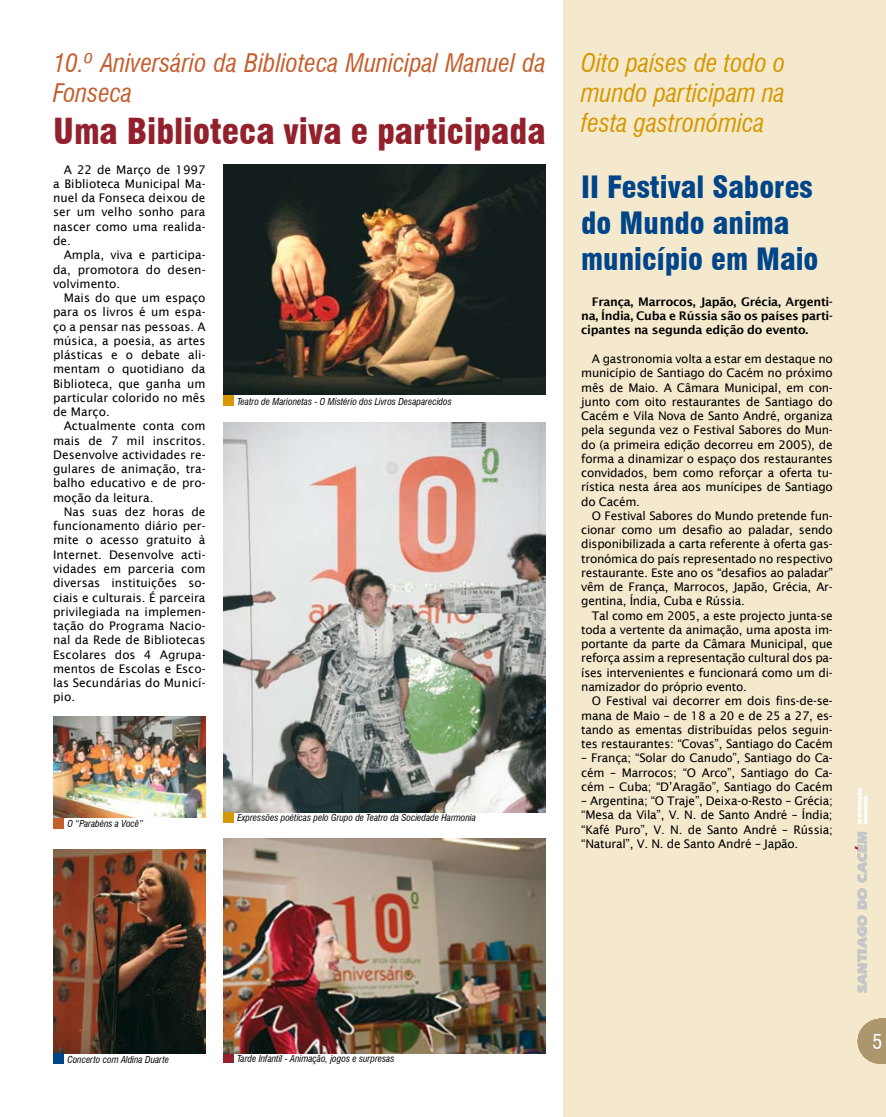
<style>
.page{position:relative;width:886px;height:1117px;background:#fff}
.page>*{position:absolute;margin:0;border:0;box-sizing:border-box;transform-origin:0 0}
.t1{font:900 condensed 35px "Swiss 721 BT";color:#92212d}
.t2{font:900 condensed 30px/36px "Swiss 721 BT";color:#004489}
.t3{font:italic condensed 25px/30px "Swiss 721 BT";color:#c55e2d}
.t4{font:italic condensed 25px/30px "Swiss 721 BT";color:#d69800;text-align:justify}
.t5{font:900 13.75px "Eras IT Cby BT";color:#c5c6c8}
.t6{font:11.88px/14.2px "Lucida Sans";letter-spacing:-.02em;color:#000;text-align:justify}
.t7{font:600 11.88px/14.2px "Lucida Sans";letter-spacing:-.02em;color:#000;text-align:justify}
.t8{font:italic condensed 9.38px "Swiss 721 BT";color:#000}
.t9{font:900 5px/6px "Eras IT Cby BT";color:#fff}
</style>
<div class="page">
<div style="left:563px;top:0;width:323px;height:1116px;background:#f4e9cd"></div>
<div style="left:223px;top:395px;width:11px;height:11px;background:#d69800"></div>
<div style="left:223px;top:1052px;width:11px;height:10px;background:#92212d"></div>
<img style="left:223px;top:838px;width:323px;height:215px">
<img style="left:223px;top:422px;width:323px;height:390px">
<img style="left:223px;top:164px;width:323px;height:230px">
<img style="left:53px;top:849px;width:153px;height:203px">
<img style="left:53px;top:716px;width:153px;height:101px">
<div style="left:223px;top:811px;width:11px;height:11px;background:#d69800"></div>
<div style="left:53px;top:1052px;width:11px;height:11px;background:#004489"></div>
<div style="left:53px;top:817px;width:11px;height:11px;background:#c55e2d"></div>
<svg style="left:857px;top:1018px;width:29px;height:45px"></svg>
<h3 class="t3" style="left:53px;top:48px;width:494px">10.º Aniversário da Biblioteca Municipal Manuel da<br>Fonseca</h3>
<h1 class="t1" style="left:53px;top:110px;width:494px">Uma Biblioteca viva e participada</h1>
<p class="t6" style="left:53px;top:162px;width:154px;text-indent:11px">A 22 de Março de 1997 a Biblioteca Municipal Ma&shy;nuel da Fonseca deixou de ser um velho sonho para nascer como uma realida&shy;de.</p>
<p class="t6" style="left:53px;top:248px;width:154px;text-indent:11px">Ampla, viva e participa&shy;da, promotora do desen&shy;volvimento.</p>
<p class="t6" style="left:53px;top:290px;width:154px;text-indent:11px">Mais do que um espaço para os livros é um espa&shy;ço a pensar nas pessoas. A música, a poesia, as artes plásticas e o debate ali&shy;mentam o quotidiano da Biblioteca, que ganha um particular colorido no mês de Março.</p>
<p class="t6" style="left:53px;top:419px;width:154px;text-indent:11px">Actualmente conta com mais de 7 mil inscritos.<br>Desenvolve actividades re&shy;gulares de animação, tra&shy;balho educativo e de pro&shy;moção da leitura.</p>
<p class="t6" style="left:53px;top:504px;width:154px;text-indent:11px">Nas suas dez horas de funcionamento diário per&shy;mite o acesso gratuito à Internet. Desenvolve acti&shy;vidades em parceria com diversas instituições so&shy;ciais e culturais. É parceira privilegiada na implemen&shy;tação do Programa Nacio&shy;nal da Rede de Bibliotecas Escolares dos 4 Agrupa&shy;mentos de Escolas e Esco&shy;las Secundárias do Municí&shy;pio.</p>
<p class="t8" style="left:237px;top:396px;width:216px">Teatro de Marionetas - O Mistério dos Livros Desaparecidos</p>
<p class="t8" style="left:67px;top:818px;width:78px">O “Parabéns a Você”</p>
<p class="t8" style="left:237px;top:812px;width:240px">Expressões poéticas pelo Grupo de Teatro da Sociedade Harmonia</p>
<p class="t8" style="left:67px;top:1053px;width:103px">Concerto com Aldina Duarte</p>
<p class="t8" style="left:237px;top:1052px;width:159px">Tarde Infantil - Animação, jogos e surpresas</p>
<h3 class="t4" style="left:581px;top:48px;width:206px">Oito países de todo o mundo participam na festa gastronómica</h3>
<h2 class="t2" style="left:581px;top:169px;width:239px">II Festival Sabores do Mundo anima município em Maio</h2>
<p class="t7" style="left:581px;top:294px;width:253px;text-indent:11px">França, Marrocos, Japão, Grécia, Argenti&shy;na, Índia, Cuba e Rússia são os países parti&shy;cipantes na segunda edição do evento.</p>
<p class="t6" style="left:581px;top:351px;width:253px;text-indent:11px">A gastronomia volta a estar em destaque no município de Santiago do Cacém no próximo mês de Maio. A Câmara Municipal, em con&shy;junto com oito restaurantes de Santiago do Cacém e Vila Nova de Santo André, organiza pela segunda vez o Festival Sabores do Mun&shy;do (a primeira edição decorreu em 2005), de forma a dinamizar o espaço dos restaurantes convidados, bem como reforçar a oferta tu&shy;rística nesta área aos munícipes de Santiago do Cacém.</p>
<p class="t6" style="left:581px;top:508px;width:253px;text-indent:11px">O Festival Sabores do Mundo pretende fun&shy;cionar como um desafio ao paladar, sendo disponibilizada a carta referente à oferta gas&shy;tronómica do país representado no respectivo restaurante. Este ano os “desafios ao paladar” vêm de França, Marrocos, Japão, Grécia, Ar&shy;gentina, Índia, Cuba e Rússia.</p>
<p class="t6" style="left:581px;top:608px;width:253px;text-indent:11px">Tal como em 2005, a este projecto junta-se toda a vertente da animação, uma aposta im&shy;portante da parte da Câmara Municipal, que reforça assim a representação cultural dos pa&shy;íses intervenientes e funcionará como um di&shy;namizador do próprio evento.</p>
<p class="t6" style="left:581px;top:693px;width:253px;text-indent:11px">O Festival vai decorrer em dois fins-de-se&shy;mana de Maio – de 18 a 20 e de 25 a 27, es&shy;tando as ementas distribuídas pelos seguin&shy;tes restaurantes: “Covas”, Santiago do Cacém</p>
<p class="t6" style="left:581px;top:750px;width:253px">– França; “Solar do Canudo”, Santiago do Ca&shy;cém – Marrocos; “O Arco”, Santiago do Ca&shy;cém – Cuba; “D’Aragão”, Santiago do Cacém</p>
<p class="t6" style="left:581px;top:793px;width:253px">– Argentina; “O Traje”, Deixa-o-Resto – Grécia; “Mesa da Vila”, V. N. de Santo André – Índia; “Kafé Puro”, V. N. de Santo André – Rússia; “Natural”, V. N. de Santo André – Japão.</p>
<p class="t9" style="left:857px;top:824px;width:39px;rotate:-90deg">INFORMAÇÃO<br>MUNICIPAL</p>
<p class="t5" style="left:854px;top:992px;width:163px;rotate:-90deg">SANTIAGO DO CACEM</p>
</div>
